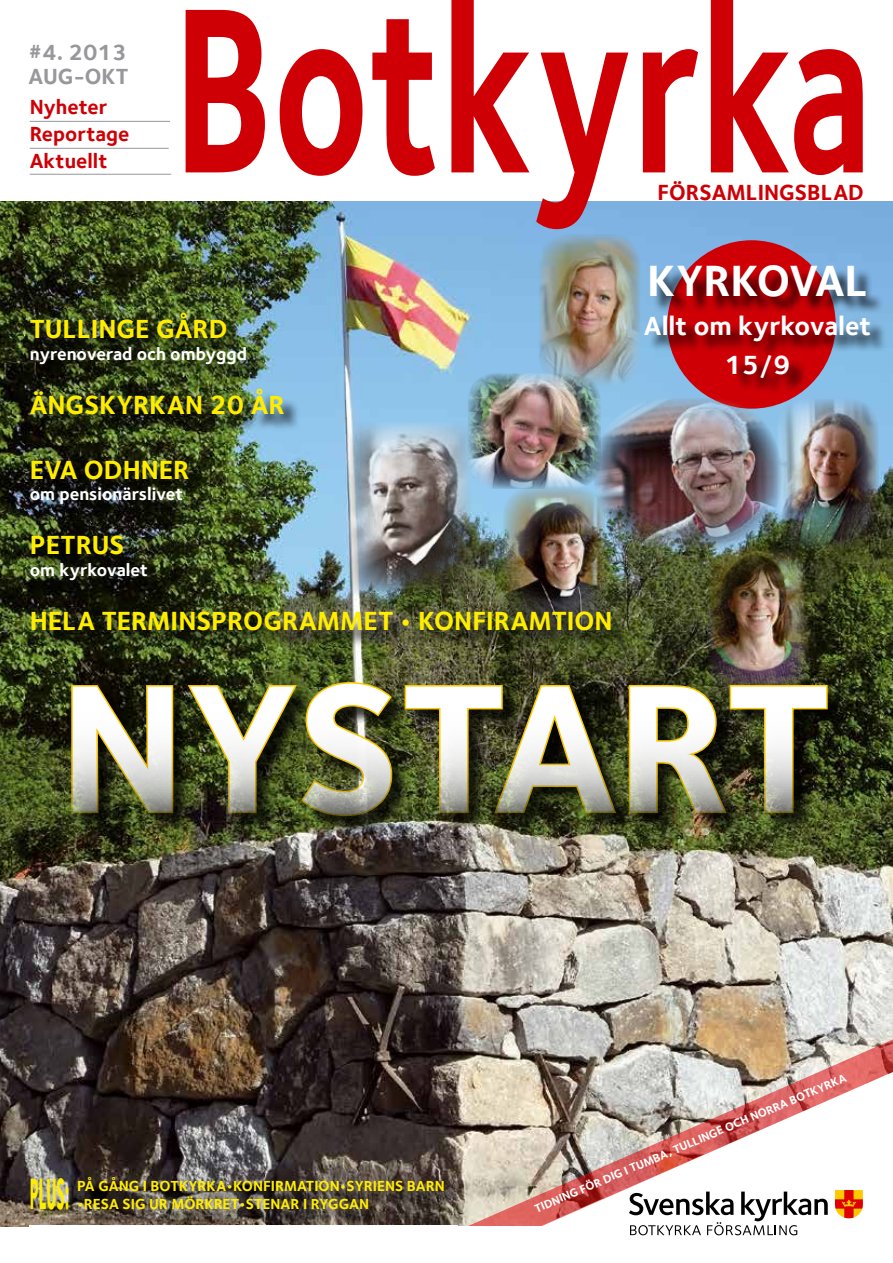
<style>
.page{position:relative;width:893px;height:1263px;background:#fff}
.page>*{position:absolute;margin:0;border:0;box-sizing:border-box;transform-origin:0 0}
.t1{font:700 243.6px "Foundry Sterling";color:#ce0006;scale:.68 1}
.t2{font:700 187.5px "Foundry Sterling";letter-spacing:-.005em;color:#fff}
.t3{font:700 45px "Foundry Sterling";letter-spacing:-.02em;color:#fff}
.t4{font:800 45px "Foundry Sterling";color:#ffed00;scale:.33 1}
.t5{font:700 27px "Foundry Sterling";color:#ffed00}
.t6{font:700 27px/39px "Foundry Sterling";color:#fff;text-align:center}
.t7{font:700 22.5px "Foundry Sterling";color:#ce0006}
.t8{font:700 22.5px/24px "Foundry Sterling";color:#98989c}
.t9{font:700 21px/27px "Foundry Sterling";color:#ce0006}
.t10{font:700 18px "Foundry Sterling";color:#fff}
.t11{font:700 15px "Foundry Sterling";color:#ffed00}
.t12{font:700 12px "Foundry Sterling";color:#fff}
</style>
<div class="page">
<img style="left:0;top:201px;width:893px;height:1026px">
<div style="left:30px;top:1225px;width:428px;height:12px;background:#fff"></div>
<img style="left:462px;top:1033px;width:431px;height:203px">
<div style="left:453px;top:1226px;width:112px;height:34px;background:#fff"></div>
<hr style="left:30px;top:174px;width:141px;height:1px;background:#98989c">
<hr style="left:30px;top:148px;width:139px;height:1px;background:#98989c">
<hr style="left:30px;top:121px;width:140px;height:1px;background:#98989c">
<svg style="left:629px;top:1191px;width:199px;height:44px"></svg>
<svg style="left:835px;top:1190px;width:28px;height:28px"></svg>
<div style="left:667px;top:240px;width:169px;height:169px;background:#ce0006;border-radius:50%"></div>
<div style="left:647px;top:268px;width:241px;height:128px;background:#000;opacity:.75"></div>
<div style="left:81px;top:1180px;width:382px;height:48px;background:#000;opacity:.75"></div>
<img style="left:629px;top:398px;width:148px;height:153px">
<img style="left:706px;top:545px;width:103px;height:138px">
<img style="left:538px;top:234px;width:103px;height:153px">
<img style="left:777px;top:399px;width:102px;height:153px">
<div style="left:74px;top:685px;width:772px;height:150px;background:#000;opacity:.75"></div>
<svg style="left:70px;top:683px;width:105px;height:132px;background:#38350b"></svg>
<img style="left:185px;top:680px;width:209px;height:138px">
<svg style="left:403px;top:683px;width:215px;height:132px;background:#403f16"></svg>
<svg style="left:627px;top:683px;width:202px;height:132px;background:#3d3a11"></svg>
<div style="left:33px;top:316px;width:596px;height:333px;background:#000;opacity:.75"></div>
<svg style="left:579px;top:1168px;width:44px;height:25px"></svg>
<p class="t8" style="left:29px;top:40px;width:101px">#4. 2013<br>AUG-OKT</p>
<p class="t9" style="left:30px;top:93px;width:101px">NYHETER<br>REPORTAGE<br>AKTUELLT</p>
<h1 class="t1" style="left:174px;top:-55px;width:1028px">BOTKYRKA</h1>
<p class="t7" style="left:658px;top:178px;width:208px">FÖRSAMLINGSBLAD</p>
<p class="t5" style="left:30px;top:313px;width:48px">TULLING</p>
<p class="t5" style="left:135px;top:313px;width:75px">E GÅRD</p>
<p class="t10" style="left:30px;top:343px;width:219px">NYRENOVERAD OCH OMBYGGD</p>
<p class="t5" style="left:30px;top:389px;width:35px">ÄNGS</p>
<p class="t5" style="left:99px;top:389px;width:182px">KYRKAN 20 ÅR</p>
<p class="t5" style="left:30px;top:454px;width:156px">EVA ODHNER</p>
<p class="t10" style="left:30px;top:484px;width:155px">OM PENSIONÄRSLIVET</p>
<p class="t5" style="left:30px;top:529px;width:94px">PETRUS</p>
<p class="t10" style="left:30px;top:559px;width:120px">OM KYRKOVALET</p>
<p class="t5" style="left:30px;top:605px;width:584px">HELA TERMINSPROGRAMMET • KONFIRAMTION</p>
<h3 class="t3" style="left:647px;top:254px;width:194px">KYR KOVAL</h3>
<p class="t6" style="left:644px;top:306px;width:229px">ALLT OM KYRKOVALET<br>15/9</p>
<h2 class="t2" style="left:59px;top:637px;width:773px">NYSTART</h2>
<h3 class="t4" style="left:30px;top:1165px;width:122px">PLUS:</h3>
<p class="t11" style="left:77px;top:1177px;width:369px">PÅ GÅNG I BOTKYRKA•KONFIRMATION•SYRIENS BARN</p>
<p class="t11" style="left:77px;top:1195px;width:293px">•RESA SIG UR MÖRKRET•STENAR I RYGGAN</p>
<p class="t12" style="left:532px;top:1202px;width:15px;rotate:-23deg">TIDNING</p>
<p class="t12" style="left:787px;top:1094px;width:60px;rotate:-23deg">BOTKYR KA</p>
<p class="t12" style="left:714px;top:1125px;width:61px;rotate:-23deg">E OCH NORRA</p>
<p class="t12" style="left:665px;top:1146px;width:30px;rotate:-23deg">, TULLING</p>
<p class="t12" style="left:622px;top:1164px;width:32px;rotate:-23deg">I TUMBA</p>
</div>
